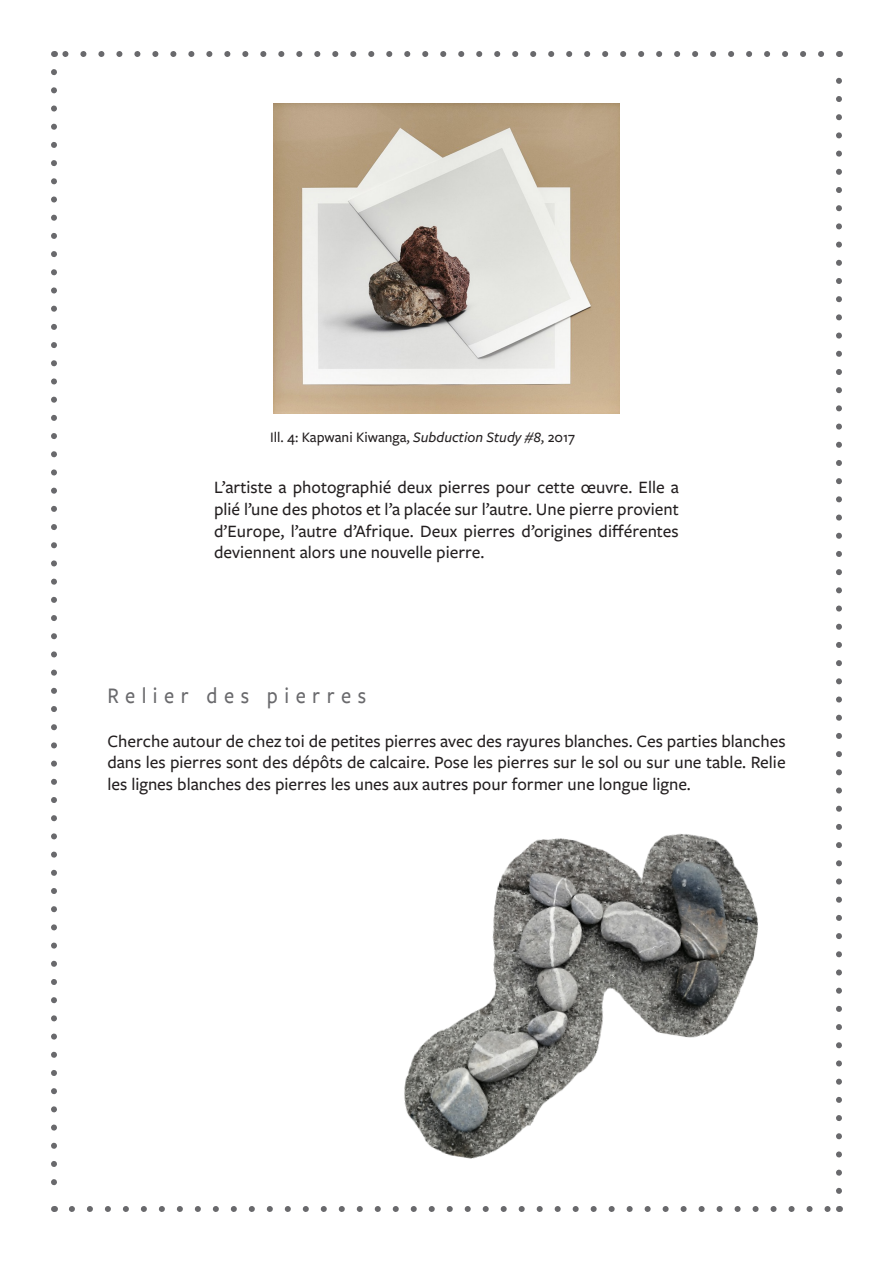
<style>
.page{position:relative;width:893px;height:1263px;background:#fff}
.page>*{position:absolute;margin:0;border:0;box-sizing:border-box;transform-origin:0 0}
.t1{font:500 23.1px "Freight Sans Pro";letter-spacing:.31em;color:#69696c;scale:.91 1}
.t2{font:500 18px/21.6px "Freight Sans Pro";color:#231f20;text-align:justify}
.t3{font:500 15px "Freight Sans Pro";color:#231f20}
.s1{font-style:italic}
</style>
<div class="page">
<svg style="left:51px;top:72px;width:6px;height:1114px"></svg>
<svg style="left:72px;top:1206px;width:758px;height:6px"></svg>
<svg style="left:836px;top:77px;width:6px;height:1114px"></svg>
<svg style="left:63px;top:51px;width:758px;height:6px"></svg>
<img style="left:274px;top:104px;width:345px;height:309px">
<img style="left:378px;top:833px;width:409px;height:379px">
<p class="t3" style="left:270px;top:427px;width:306px">Ill. 4: Kapwani Kiwanga, <span class="s1">Subduction Study #8</span>, 2017</p>
<p class="t2" style="left:214px;top:476px;width:466px">L’artiste a photographié deux pierres pour cette œuvre. Elle a plié l’une des photos et l’a placée sur l’autre. Une pierre provient d’Europe, l’autre d’Afrique. Deux pierres d’origines différentes deviennent alors une nouvelle pierre.</p>
<p class="t1" style="left:107px;top:680px;width:286px">Relier des pierres</p>
<p class="t2" style="left:107px;top:729px;width:680px">Cherche autour de chez toi de petites pierres avec des rayures blanches. Ces parties blanches dans les pierres sont des dépôts de calcaire. Pose les pierres sur le sol ou sur une table. Relie les lignes blanches des pierres les unes aux autres pour former une longue ligne.</p>
</div>
